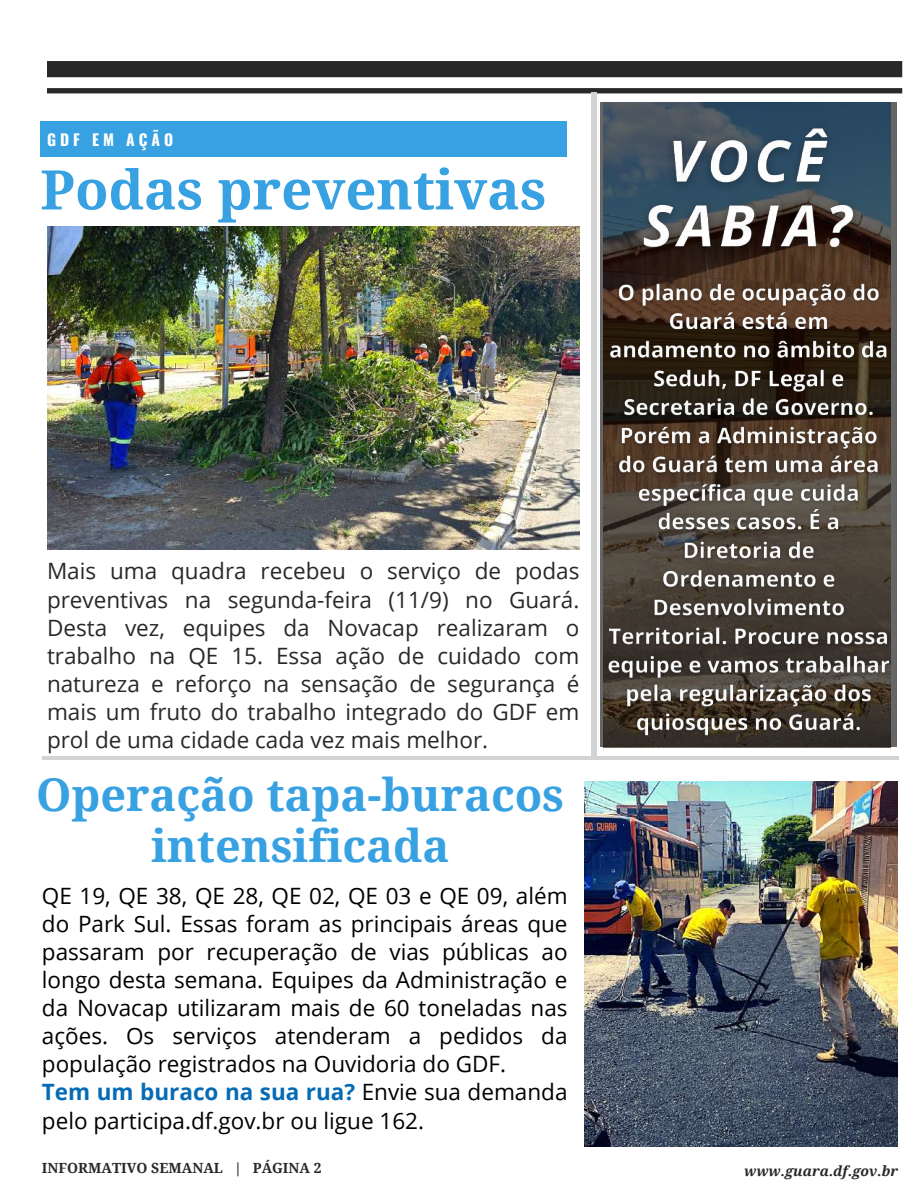
<style>
.page{position:relative;width:918px;height:1188px;background:#fff}
.page>*{position:absolute;margin:0;border:0;box-sizing:border-box;transform-origin:0 0}
.t1{font:700 54.6px "Droid Serif";color:#37a1e2}
.t2{font:700 45px/50.7px "Droid Serif";color:#37a1e2;text-align:center}
.t3{font:22.5px/28.2px "Open Sans";color:#000}
.t4{font:22.5px/28.2px "Open Sans";color:#282828;text-align:justify}
.t5{font:700 15.6px "Oswald";letter-spacing:.26em;color:#fff}
.t6{font:700 13.95px "Droid Serif";color:#282828}
.t7{font:italic 700 13.95px "Droid Serif";color:#282828}
.s1{font-weight:700;color:#066bb5}
</style>
<div class="page">
<svg style="left:47px;top:61px;width:855px;height:32px"></svg>
<hr style="left:3px;top:756px;width:915px;height:4px;background:#d3d3d3">
<div style="left:591px;top:92px;width:5px;height:668px;background:#d3d3d3"></div>
<div style="left:40px;top:121px;width:527px;height:36px;background:#37a1e2"></div>
<div style="left:900px;top:514px;width:18px;height:489px;background:#fff"></div>
<div style="left:0;top:580px;width:42px;height:488px;background:#fff"></div>
<img style="left:584px;top:781px;width:314px;height:366px">
<img style="left:47px;top:227px;width:532px;height:323px">
<svg style="left:600px;top:103px;width:296px;height:644px;background:#3e4449"></svg>
<img style="left:627px;top:114px;width:242px;height:150px">
<img style="left:602px;top:278px;width:294px;height:464px">
<p class="t5" style="left:47px;top:127px;width:128px">GDF EM AÇÃO</p>
<h1 class="t1" style="left:40px;top:159px;width:508px">Podas preventivas</h1>
<p class="t4" style="left:47px;top:557px;width:534px">Mais uma quadra recebeu o serviço de podas preventivas na segunda-feira (11/9) no Guará.<br>Desta vez, equipes da Novacap realizaram o trabalho na QE 15. Essa ação de cuidado com natureza e reforço na sensação de segurança é mais um fruto do trabalho integrado do GDF em prol de uma cidade cada vez mais melhor.</p>
<h2 class="t2" style="left:36px;top:770px;width:530px">Operação tapa-buracos intensificada</h2>
<p class="t3" style="left:42px;top:881px;width:527px">QE 19, QE 38, QE 28, QE 02, QE 03 e QE 09, além do Park Sul. Essas foram as principais áreas que passaram por recuperação de vias públicas ao longo desta semana. Equipes da Administração e da Novacap utilizaram mais de 60 toneladas nas ações. Os serviços atenderam a pedidos da população registrados na Ouvidoria do GDF.<br><span class="s1">Tem um buraco na sua rua?</span> Envie sua demanda pelo participa.df.gov.br ou ligue 162.</p>
<p class="t6" style="left:42px;top:1160px;width:281px">INFORMATIVO SEMANAL | PÁGINA 2</p>
<p class="t7" style="left:744px;top:1163px;width:155px">www.guara.df.gov.br</p>
</div>
